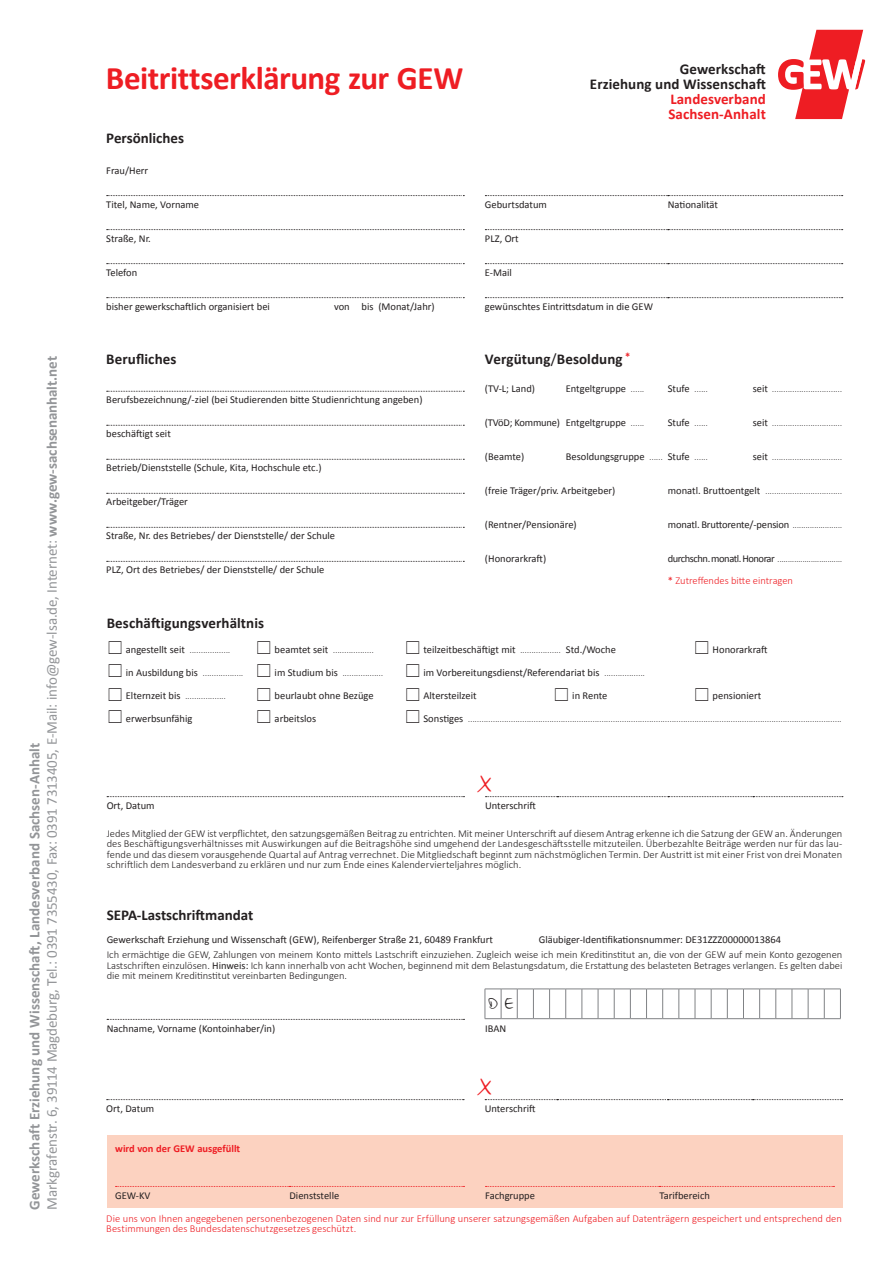
<style>
.page{position:relative;width:893px;height:1263px;background:#fff}
.page>*{position:absolute;margin:0;border:0;box-sizing:border-box;transform-origin:0 0}
.t1{font:700 33px "Calibri";letter-spacing:-.015em;color:#ee1d23}
.t2{font:27px "Linotype Ego";color:#ee1d23}
.t3{font:18px "Linotype Ego";color:#231f20;scale:.95 1}
.t4{font:15px/17.2px "Calibri";letter-spacing:-.01em;color:#939598}
.t5{font:700 15px/15px "Calibri";letter-spacing:.005em;color:#231f20;text-align:right}
.t6{font:700 15px/15px "Calibri";letter-spacing:.005em;color:#ee1d23}
.t7{font:10.5px "Calibri";color:#231f20}
.t8{font:300 10.5px/10.5px "Calibri";color:#231f20;text-align:justify}
.t9{font:300 10.5px/10.5px "Calibri";letter-spacing:.005em;color:#ee1d23}
.t10{font:700 10.5px "Calibri";color:#ee1d23}
.t11{font:7.5px "Calibri";color:#231f20}
.s1{font-weight:700}
.s2{font-weight:400}
.s3{font-size:7.5px}
.s4{font-size:10.5px}
</style>
<div class="page">
<div style="left:107px;top:1135px;width:735px;height:73px;background:#fcd2c0"></div>
<svg style="left:116px;top:1186px;width:348px;height:1px"></svg>
<svg style="left:485px;top:1186px;width:349px;height:1px"></svg>
<svg style="left:107px;top:195px;width:357px;height:1px"></svg>
<svg style="left:485px;top:195px;width:358px;height:1px"></svg>
<svg style="left:107px;top:229px;width:357px;height:1px"></svg>
<svg style="left:485px;top:229px;width:358px;height:1px"></svg>
<svg style="left:107px;top:263px;width:357px;height:1px"></svg>
<svg style="left:485px;top:263px;width:358px;height:1px"></svg>
<svg style="left:107px;top:297px;width:357px;height:1px"></svg>
<svg style="left:485px;top:297px;width:358px;height:1px"></svg>
<svg style="left:107px;top:391px;width:357px;height:1px"></svg>
<svg style="left:107px;top:425px;width:357px;height:1px"></svg>
<svg style="left:107px;top:459px;width:357px;height:1px"></svg>
<svg style="left:107px;top:493px;width:357px;height:1px"></svg>
<svg style="left:107px;top:527px;width:357px;height:1px"></svg>
<svg style="left:107px;top:561px;width:357px;height:1px"></svg>
<svg style="left:107px;top:1099px;width:357px;height:1px"></svg>
<svg style="left:485px;top:1099px;width:358px;height:1px"></svg>
<svg style="left:107px;top:796px;width:357px;height:1px"></svg>
<svg style="left:485px;top:796px;width:358px;height:1px"></svg>
<svg style="left:778px;top:30px;width:87px;height:89px"></svg>
<svg style="left:107px;top:1019px;width:357px;height:1px"></svg>
<svg style="left:485px;top:989px;width:356px;height:30px"></svg>
<h3 class="t4" style="left:26px;top:1210px;width:855px;rotate:-90deg"><span class="s1">Gewerkschaft Erziehung und Wissenschaft, Landesverband Sachsen-Anhalt<br></span>Markgrafenstr. 6, 39114 Magdeburg, Tel.: 0391 7355430, Fax: 0391 7313405, E-Mail: info@gew-lsa.de, Internet: <span class="s1">www.gew-sachsenanhalt.net</span></h3>
<h1 class="t1" style="left:106px;top:57px;width:359px">Beitrittserklärung zur GEW</h1>
<h3 class="t5" style="left:590px;top:62px;width:177px">Gewerkschaft<br>Erziehung und Wissenschaft</h3>
<h3 class="t6" style="left:668px;top:92px;width:99px">Landesverband<br>Sachsen-Anhalt</h3>
<h3 class="t5" style="left:106px;top:131px;width:79px">Persönliches</h3>
<p class="t7" style="left:106px;top:164px;width:43px">Frau/Herr</p>
<p class="t7" style="left:106px;top:198px;width:94px">Titel, Name, Vorname</p>
<p class="t7" style="left:485px;top:198px;width:64px">Geburtsdatum</p>
<p class="t7" style="left:668px;top:198px;width:52px">Nationalität</p>
<p class="t7" style="left:106px;top:232px;width:46px">Straße, Nr.</p>
<p class="t7" style="left:485px;top:232px;width:35px">PLZ, Ort</p>
<p class="t7" style="left:106px;top:266px;width:32px">Telefon</p>
<p class="t7" style="left:485px;top:266px;width:29px">E-Mail</p>
<p class="t7" style="left:106px;top:300px;width:165px">bisher gewerkschaftlich organisiert bei</p>
<p class="t7" style="left:334px;top:300px;width:102px">von bis (Monat/Jahr)</p>
<p class="t7" style="left:485px;top:300px;width:170px">gewünschtes Eintrittsdatum in die GEW</p>
<h3 class="t5" style="left:106px;top:352px;width:72px">Berufliches</h3>
<h3 class="t5" style="left:485px;top:352px;width:147px">Vergütung<span class="s2">/</span>Besoldung <sup>*</sup></h3>
<p class="t7" style="left:485px;top:381px;width:52px">(TV-L; Land)</p>
<p class="t7" style="left:566px;top:381px;width:80px">Entgeltgruppe <span class="s3">......</span></p>
<p class="t11" style="left:668px;top:384px;width:41px"><span class="s4">Stufe</span> ......</p>
<p class="t11" style="left:753px;top:384px;width:91px"><span class="s4">seit</span> ...............................</p>
<p class="t7" style="left:485px;top:416px;width:161px">(TVöD; Kommune) Entgeltgruppe <span class="s3">......</span></p>
<p class="t11" style="left:668px;top:418px;width:41px"><span class="s4">Stufe</span> ......</p>
<p class="t11" style="left:753px;top:418px;width:91px"><span class="s4">seit</span> ...............................</p>
<p class="t7" style="left:485px;top:450px;width:41px">(Beamte)</p>
<p class="t7" style="left:566px;top:450px;width:144px">Besoldungsgruppe <span class="s3">......</span> Stufe <span class="s3">......</span></p>
<p class="t11" style="left:753px;top:452px;width:91px"><span class="s4">seit</span> ...............................</p>
<p class="t7" style="left:485px;top:484px;width:132px">(freie Träger/priv. Arbeitgeber)</p>
<p class="t11" style="left:668px;top:486px;width:176px"><span class="s4">monatl. Bruttoentgelt</span> ..................................</p>
<p class="t7" style="left:485px;top:518px;width:93px">(Rentner/Pensionäre)</p>
<p class="t7" style="left:668px;top:518px;width:176px">monatl. Bruttorente/-pension <span class="s3">.......................</span></p>
<p class="t7" style="left:485px;top:552px;width:63px">(Honorarkraft)</p>
<p class="t11" style="left:668px;top:554px;width:176px"><span class="s4">durchschn. monatl. Honorar</span> ...............................</p>
<p class="t9" style="left:668px;top:575px;width:127px"><span class="s2">*</span> Zutreffendes bitte eintragen</p>
<p class="t7" style="left:106px;top:393px;width:318px">Berufsbezeichnung/-ziel (bei Studierenden bitte Studienrichtung angeben)</p>
<p class="t7" style="left:106px;top:427px;width:66px">beschäftigt seit</p>
<p class="t7" style="left:106px;top:461px;width:217px">Betrieb/Dienststelle (Schule, Kita, Hochschule etc.)</p>
<p class="t7" style="left:106px;top:495px;width:83px">Arbeitgeber/Träger</p>
<p class="t7" style="left:106px;top:529px;width:230px">Straße, Nr. des Betriebes/ der Dienststelle/ der Schule</p>
<p class="t7" style="left:106px;top:563px;width:220px">PLZ, Ort des Betriebes/ der Dienststelle/ der Schule</p>
<h3 class="t5" style="left:107px;top:615px;width:159px">Beschäftigungsverhältnis</h3>
<p class="t11" style="left:126px;top:645px;width:106px"><span class="s4">angestellt seit</span> ..................</p>
<p class="t11" style="left:275px;top:645px;width:100px"><span class="s4">beamtet seit</span> ..................</p>
<p class="t7" style="left:423px;top:643px;width:194px">teilzeitbeschäftigt mit <span class="s3">..................</span> Std./Woche</p>
<p class="t7" style="left:713px;top:643px;width:56px">Honorarkraft</p>
<p class="t11" style="left:126px;top:668px;width:119px"><span class="s4">in Ausbildung bis</span> ..................</p>
<p class="t11" style="left:275px;top:668px;width:110px"><span class="s4">im Studium bis</span> ..................</p>
<p class="t7" style="left:423px;top:665px;width:223px">im Vorbereitungsdienst/Referendariat bis <span class="s3">..................</span></p>
<p class="t11" style="left:126px;top:692px;width:101px"><span class="s4">Elternzeit bis</span> ..................</p>
<p class="t7" style="left:275px;top:689px;width:100px">beurlaubt ohne Bezüge</p>
<p class="t7" style="left:423px;top:689px;width:55px">Altersteilzeit</p>
<p class="t7" style="left:572px;top:689px;width:37px">in Rente</p>
<p class="t7" style="left:713px;top:689px;width:50px">pensioniert</p>
<p class="t7" style="left:126px;top:712px;width:68px">erwerbsunfähig</p>
<p class="t7" style="left:275px;top:712px;width:43px">arbeitslos</p>
<p class="t11" style="left:423px;top:714px;width:420px"><span class="s4">Sonstiges</span> .....................................................................................................................................................................</p>
<h2 class="t2" style="left:477px;top:767px;width:16px">X</h2>
<p class="t7" style="left:107px;top:799px;width:49px">Ort, Datum</p>
<p class="t7" style="left:485px;top:799px;width:52px">Unterschrift</p>
<p class="t8" style="left:107px;top:828px;width:737px">Jedes Mitglied der GEW ist verpflichtet, den satzungsgemäßen Beitrag zu entrichten. Mit meiner Unterschrift auf diesem Antrag erkenne ich die Satzung der GEW an. Änderungen des Beschäftigungsverhältnisses mit Auswirkungen auf die Beitragshöhe sind umgehend der Landesgeschäftsstelle mitzuteilen. Überbezahlte Beiträge werden nur für das lau&shy;fende und das diesem vorausgehende Quartal auf Antrag verrechnet. Die Mitgliedschaft beginnt zum nächstmöglichen Termin. Der Austritt ist mit einer Frist von drei Monaten schriftlich dem Landesverband zu erklären und nur zum Ende eines Kalendervierteljahres möglich.</p>
<h3 class="t5" style="left:107px;top:908px;width:148px">SEPA-Lastschriftmandat</h3>
<p class="t7" style="left:107px;top:933px;width:388px">Gewerkschaft Erziehung und Wissenschaft (GEW), Reifenberger Straße 21, 60489 Frankfurt</p>
<p class="t7" style="left:539px;top:933px;width:244px">Gläubiger-Identifikationsnummer: DE31ZZZ00000013864</p>
<p class="t8" style="left:107px;top:949px;width:737px">Ich ermächtige die GEW, Zahlungen von meinem Konto mittels Lastschrift einzuziehen. Zugleich weise ich mein Kreditinstitut an, die von der GEW auf mein Konto gezogenen Lastschriften einzulösen. <span class="s2">Hinweis:</span> Ich kann innerhalb von acht Wochen, beginnend mit dem Belastungsdatum, die Erstattung des belasteten Betrages verlangen. Es gelten dabei die mit meinem Kreditinstitut vereinbarten Bedingungen.</p>
<h3 class="t3" style="left:488px;top:992px;width:28px">D E</h3>
<p class="t7" style="left:107px;top:1021px;width:170px">Nachname, Vorname (Kontoinhaber/in)</p>
<p class="t7" style="left:485px;top:1021px;width:23px">IBAN</p>
<h2 class="t2" style="left:477px;top:1070px;width:16px">X</h2>
<p class="t7" style="left:106px;top:1102px;width:49px">Ort, Datum</p>
<p class="t7" style="left:485px;top:1102px;width:52px">Unterschrift</p>
<p class="t10" style="left:115px;top:1141px;width:127px">wird von der GEW ausgefüllt</p>
<p class="t7" style="left:115px;top:1188px;width:37px">GEW-KV</p>
<p class="t7" style="left:290px;top:1188px;width:51px">Dienststelle</p>
<p class="t7" style="left:485px;top:1188px;width:51px">Fachgruppe</p>
<p class="t7" style="left:659px;top:1188px;width:52px">Tarifbereich</p>
<p class="t9" style="left:106px;top:1213px;width:737px">Die uns von Ihnen angegebenen personenbezogenen Daten sind nur zur Erfüllung unserer satzungsgemäßen Aufgaben auf Datenträgern gespeichert und entsprechend den<br>Bestimmungen des Bundesdatenschutzgesetzes geschützt.</p>
</div>
